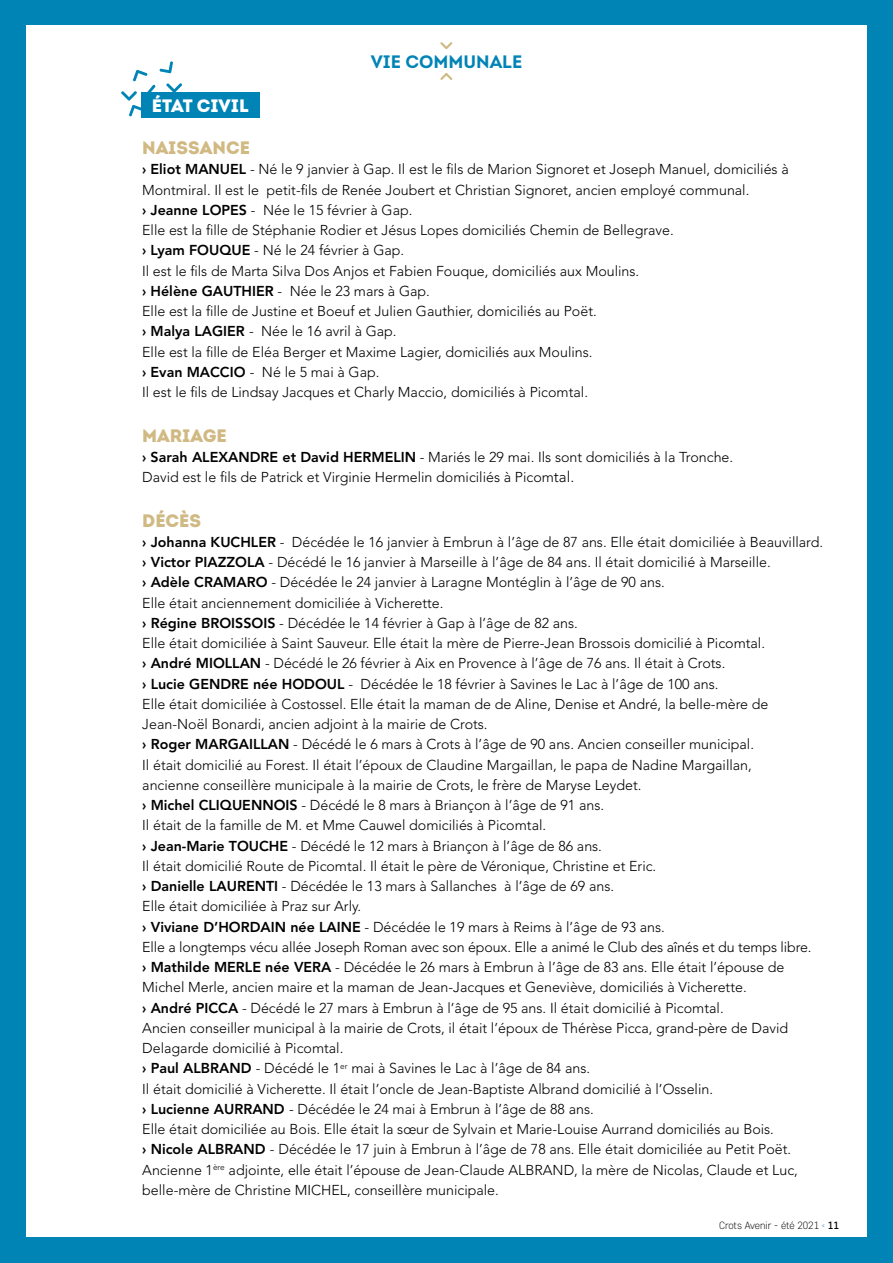
<style>
.page{position:relative;width:893px;height:1263px;background:#fff}
.page>*{position:absolute;margin:0;border:0;box-sizing:border-box;transform-origin:0 0}
.t1{font:18px "Intro Black Alt";color:#d0b983}
.t2{font:18px "Intro Bold Caps";color:#0084b5}
.t3{font:18px "Intro Black Alt";color:#fff}
.t4{font:300 14.25px/20.2px "Avenir LT Std";color:#000}
.t5{font:300 10.5px "Core Sans D25";color:#000}
.s1{font-weight:800}
.s2{font-size:15px}
.s3{color:#0084b5}
.s4{font-family:"Core Sans D45";font-weight:500}
</style>
<div class="page">
<svg style="left:440px;top:42px;width:13px;height:7px"></svg>
<svg style="left:440px;top:73px;width:13px;height:7px"></svg>
<div style="left:867px;top:0;width:26px;height:1263px;background:#0084b5"></div>
<div style="left:0;top:0;width:893px;height:25px;background:#0084b5"></div>
<div style="left:0;top:1238px;width:893px;height:25px;background:#0084b5"></div>
<div style="left:0;top:0;width:26px;height:1263px;background:#0084b5"></div>
<svg style="left:121px;top:61px;width:61px;height:56px"></svg>
<div style="left:141px;top:92px;width:118px;height:25px;background:#0084b5"></div>
<p class="t2" style="left:371px;top:50px;width:153px">VIE COMMUNALE</p>
<p class="t3" style="left:152px;top:93px;width:98px">ÉTAT CIVIL</p>
<p class="t1" style="left:142px;top:136px;width:109px">NAISSANCE</p>
<p class="t4" style="left:142px;top:159px;width:648px"><span class="s1">› Eliot MANUEL</span> - Né le 9 janvier à Gap. Il est le fils de Marion Signoret et Joseph Manuel, domiciliés à Montmiral. Il est le petit-fils de Renée Joubert et Christian Signoret, ancien employé communal.<br><span class="s1">› Jeanne LOPES</span> - Née le 15 février à Gap.<br>Elle est la fille de Stéphanie Rodier et Jésus Lopes domiciliés Chemin de Bellegrave.<br><span class="s1">› Lyam FOUQUE</span> - Né le 24 février à Gap.<br>Il est le fils de Marta Silva Dos Anjos et Fabien Fouque, domiciliés aux Moulins.<br><span class="s1">› Hélène GAUTHIER</span> - Née le 23 mars à Gap.<br>Elle est la fille de Justine et Boeuf et Julien Gauthier, domiciliés au Poët.<br><span class="s1">› Malya LAGIER</span> - Née le 16 avril à Gap.<br>Elle est la fille de Eléa Berger et Maxime Lagier, domiciliés aux Moulins.<br><span class="s1">› Evan MACCIO</span> - Né le 5 mai à Gap.<br>Il est le fils de Lindsay Jacques et Charly Maccio, domiciliés à Picomtal.</p>
<p class="t1" style="left:142px;top:423px;width:86px">MARIAGE</p>
<p class="t4" style="left:142px;top:447px;width:593px"><span class="s1">› Sarah ALEXANDRE et David HERMELIN</span> - Mariés le 29 mai. Ils sont domiciliés à la Tronche.<br>David est le fils de Patrick et Virginie Hermelin domiciliés à Picom<span class="s2">tal.</span></p>
<p class="t1" style="left:142px;top:508px;width:60px">DÉCÈS</p>
<p class="t4" style="left:142px;top:532px;width:682px"><span class="s1">› Johanna KUCHLER</span> - Décédée le 16 janvier à Embrun à l’âge de 87 ans. Elle était domiciliée à Beauvillard. <span class="s1">› Victor PIAZZOLA</span> - Décédé le 16 janvier à Marseille à l’âge de 84 ans. Il était domicilié à Marseille.<br><span class="s1">› Adèle CRAMARO</span> - Décédée le 24 janvier à Laragne Montéglin à l’âge de 90 ans.<br>Elle était anciennement domiciliée à Vicherette.<br><span class="s1">› Régine BROISSOIS</span> - Décédée le 14 février à Gap à l’âge de 82 ans.<br>Elle était domiciliée à Saint Sauveur. Elle était la mère de Pierre-Jean Brossois domicilié à Picomtal.<br><span class="s1">› André MIOLLAN</span> - Décédé le 26 février à Aix en Provence à l’âge de 76 ans. Il était à Crots.<br><span class="s1">› Lucie GENDRE née HODOUL</span> - Décédée le 18 février à Savines le Lac à l’âge de 100 ans.<br>Elle était domiciliée à Costossel. Elle était la maman de de Aline, Denise et André, la belle-mère de Jean-Noël Bonardi, ancien adjoint à la mairie de Crots.<br><span class="s1">› Roger MARGAILLAN</span> - Décédé le 6 mars à Crots à l’âge de 90 ans. Ancien conseiller municipal.<br>Il était domicilié au Forest. Il était l’époux de Claudine Margaillan, le papa de Nadine Margaillan,<br>ancienne conseillère municipale à la mairie de Crots, le frère de Maryse Leydet.<br><span class="s1">› Michel CLIQUENNOIS</span> - Décédé le 8 mars à Briançon à l’âge de 91 ans.<br>Il était de la famille de M. et Mme Cauwel domiciliés à Picomtal.<br><span class="s1">› Jean-Marie TOUCHE</span> - Décédé le 12 mars à Briançon à l’âge de 86 ans.<br>Il était domicilié Route de Picomtal. Il était le père de Véronique, Christine et Eric.<br><span class="s1">› Danielle LAURENTI</span> - Décédée le 13 mars à Sallanches à l’âge de 69 ans.<br>Elle était domiciliée à Praz sur Arly.<br><span class="s1">› Viviane D’HORDAIN née LAINE</span> - Décédée le 19 mars à Reims à l’âge de 93 ans.<br>Elle a longtemps vécu allée Joseph Roman avec son époux. Elle a animé le Club des aînés et du temps libre.<br><span class="s1">› Mathilde MERLE née VERA</span> - Décédée le 26 mars à Embrun à l’âge de 83 ans. Elle était l’épouse de Michel Merle, ancien maire et la maman de Jean-Jacques et Geneviève, domiciliés à Vicherette.<br><span class="s1">› André PICCA</span> - Décédé le 27 mars à Embrun à l’âge de 95 ans. Il était domicilié à Picomtal.<br>Ancien conseiller municipal à la mairie de Crots, il était l’époux de Thérèse Picca, grand-père de David Delagarde domicilié à Picomtal.<br><span class="s1">› Paul ALBRAND</span> - Décédé le 1<sup>er</sup> mai à Savines le Lac à l’âge de 84 ans.<br>Il était domicilié à Vicherette. Il était l’oncle de Jean-Baptiste Albrand domicilié à l’Osselin.<br><span class="s1">› Lucienne AURRAND</span> - Décédée le 24 mai à Embrun à l’âge de 88 ans.<br>Elle était domiciliée au Bois. Elle était la sœur de Sylvain et Marie-Louise Aurrand domiciliés au Bois.<br><span class="s1">› Nicole ALBRAND</span> - Décédée le 17 juin à Embrun à l’âge de 78 ans. Elle était domiciliée au Petit Poët.<br>Ancienne 1<sup>ère</sup> adjointe, elle était l’épouse de Jean-Claude ALBRAND, la mère de Nicolas, Claude et Luc, belle-mère de Christine MICHEL, conseillère municipale.</p>
<p class="t5" style="left:719px;top:1219px;width:121px">Crots Avenir - été 2021 <span class="s3">‹</span> <span class="s4">11</span></p>
</div>
